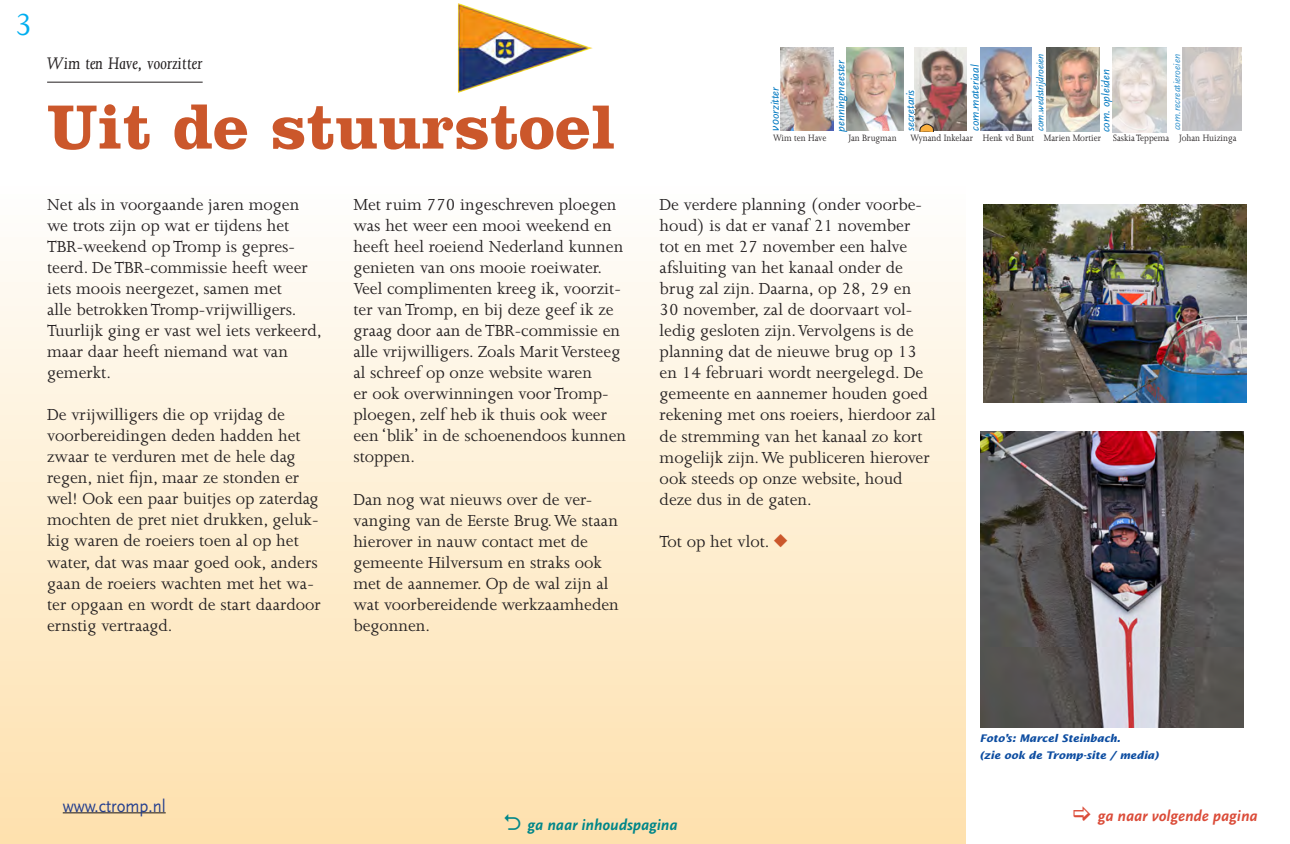
<style>
.page{position:relative;width:1290px;height:844px;background:#fff}
.page>*{position:absolute;margin:0;border:0;box-sizing:border-box;transform-origin:0 0}
._1-kop{font:700 64.75px "Clarendon";color:#cb572b}
.Basisalinea{font:35px "Joanna";color:#00aeef}
._8-auteur_-_boven_ko{font:italic 19.25px "Joanna";color:#231f20}
._0-tekst{font:18.38px/21px "Joanna";color:#231f20}
.Basisalinea-2{font:18.38px "Scala Sans";color:#253f8e;scale:.9 1}
.Basisalinea-3{font:italic 700 15.75px "Scala Sans";color:#db4c39}
.Basisalinea-4{font:italic 700 15.75px "Scala Sans";color:#008689}
.t1{font:italic 11.55px "Scala Sans";color:#0078c0}
.Basisalinea-5{font:10.5px "Joanna";color:#231f20;scale:.9 1}
._9-bijschr{font:italic 700 10.5px "Lucida Sans";color:#0d4da1}
.t2{font:italic 9.97px "Scala Sans";color:#0078c0}
.s1{font-size:12.78px}
.s2{color:#cb572b}
</style>
<div class="page">
<div style="left:0;top:180px;width:966px;height:663px;background:linear-gradient(to bottom,#fefefd,#fee0ac)"></div>
<hr style="left:47px;top:82px;width:156px;height:1px;background:#231f20">
<img style="left:458px;top:3px;width:135px;height:90px">
<hr style="left:63px;top:812px;width:103px;height:1px;background:#231f20">
<img style="left:915px;top:48px;width:51px;height:83px">
<img style="left:1112px;top:48px;width:55px;height:84px">
<img style="left:981px;top:48px;width:50px;height:83px">
<img style="left:1182px;top:48px;width:59px;height:83px">
<img style="left:1046px;top:48px;width:53px;height:83px">
<img style="left:780px;top:47px;width:54px;height:84px">
<img style="left:846px;top:48px;width:57px;height:83px">
<svg style="left:903px;top:87px;width:31px;height:45px"></svg>
<img style="left:983px;top:205px;width:263px;height:197px">
<img style="left:981px;top:431px;width:262px;height:295px">
<svg style="left:504px;top:813px;width:16px;height:16px"></svg>
<p class="Basisalinea" style="left:15px;top:6px;width:20px">3</p>
<p class="_8-auteur_-_boven_ko" style="left:47px;top:53px;width:157px">Wim ten Have, voorzitter</p>
<p class="_1-kop" style="left:47px;top:88px;width:570px">Uit de stuurstoel</p>
<p class="_0-tekst" style="left:47px;top:194px;width:276px">Net als in voorgaande jaren mogen we trots zijn op wat er tijdens het<br>TBR-weekend op Tromp is gepres&shy;teerd. De TBR-commissie heeft weer iets moois neergezet, samen met<br>alle betrokken Tromp-vrijwilligers.<br>Tuurlijk ging er vast wel iets verkeerd, maar daar heeft niemand wat van gemerkt.</p>
<p class="_0-tekst" style="left:47px;top:404px;width:275px">De vrijwilligers die op vrijdag de voorbereidingen deden hadden het zwaar te verduren met de hele dag regen, niet fijn, maar ze stonden er wel! Ook een paar buitjes op zaterdag mochten de pret niet drukken, geluk&shy;kig waren de roeiers toen al op het water, dat was maar goed ook, anders gaan de roeiers wachten met het wa&shy;ter opgaan en wordt de start daardoor ernstig vertraagd.</p>
<p class="_0-tekst" style="left:353px;top:194px;width:274px">Met ruim 770 ingeschreven ploegen was het weer een mooi weekend en heeft heel roeiend Nederland kunnen genieten van ons mooie roeiwater.<br>Veel complimenten kreeg ik, voorzit&shy;ter van Tromp, en bij deze geef ik ze graag door aan de TBR-commissie en alle vrijwilligers. Zoals Marit Versteeg al schreef op onze website waren<br>er ook overwinningen voor Tromp&shy;ploegen, zelf heb ik thuis ook weer een ‘blik’ in de schoenendoos kunnen stoppen.</p>
<p class="_0-tekst" style="left:353px;top:488px;width:267px">Dan nog wat nieuws over de ver&shy;vanging van de Eerste Brug. We staan hierover in nauw contact met de gemeente Hilversum en straks ook met de aannemer. Op de wal zijn al wat voorbereidende werkzaamheden begonnen.</p>
<p class="t1" style="left:769px;top:131px;width:46px;rotate:-90deg"><span class="s1">vo</span>orzitter</p>
<p class="t1" style="left:834px;top:132px;width:73px;rotate:-90deg">penningmeester</p>
<p class="t1" style="left:904px;top:131px;width:43px;rotate:-90deg">secretaris</p>
<p class="t2" style="left:1035px;top:131px;width:79px;rotate:-90deg">com.wedstrijdroeien</p>
<p class="t1" style="left:969px;top:131px;width:68px;rotate:-90deg">com.materiaal</p>
<p class="t1" style="left:1099px;top:132px;width:64px;rotate:-90deg">com. opleiden</p>
<p class="t2" style="left:1171px;top:130px;width:78px;rotate:-90deg">com.recreatieroeien</p>
<p class="Basisalinea-5" style="left:773px;top:132px;width:61px">Wim ten Have</p>
<p class="Basisalinea-5" style="left:848px;top:132px;width:55px">Jan Brugman</p>
<p class="Basisalinea-5" style="left:910px;top:132px;width:364px">Wynand Inkelaar Henk vd Bunt Marien Mortier Saskia Teppema Johan Huizinga</p>
<p class="_0-tekst" style="left:660px;top:194px;width:277px">De verdere planning (onder voorbe&shy;houd) is dat er vanaf 21 november<br>tot en met 27 november een halve afsluiting van het kanaal onder de brug zal zijn. Daarna, op 28, 29 en<br>30 november, zal de doorvaart vol&shy;ledig gesloten zijn. Vervolgens is de planning dat de nieuwe brug op 13 en 14 februari wordt neergelegd. De gemeente en aannemer houden goed rekening met ons roeiers, hierdoor zal de stremming van het kanaal zo kort mogelijk zijn. We publiceren hierover ook steeds op onze website, houd deze dus in de gaten.</p>
<p class="_0-tekst" style="left:660px;top:530px;width:130px">Tot op het vlot. <span class="s2">◆</span></p>
<p class="Basisalinea-2" style="left:63px;top:796px;width:116px">www.ctromp.nl</p>
<p class="Basisalinea-4" style="left:528px;top:816px;width:151px">ga naar inhoudspagina</p>
<p class="_9-bijschr" style="left:980px;top:731px;width:142px">Foto’s: Marcel Steinbach.</p>
<p class="_9-bijschr" style="left:980px;top:748px;width:180px">(zie ook de Tromp-site / media)</p>
<p class="Basisalinea-3" style="left:1098px;top:807px;width:161px">ga naar volgende pagina</p>
</div>
